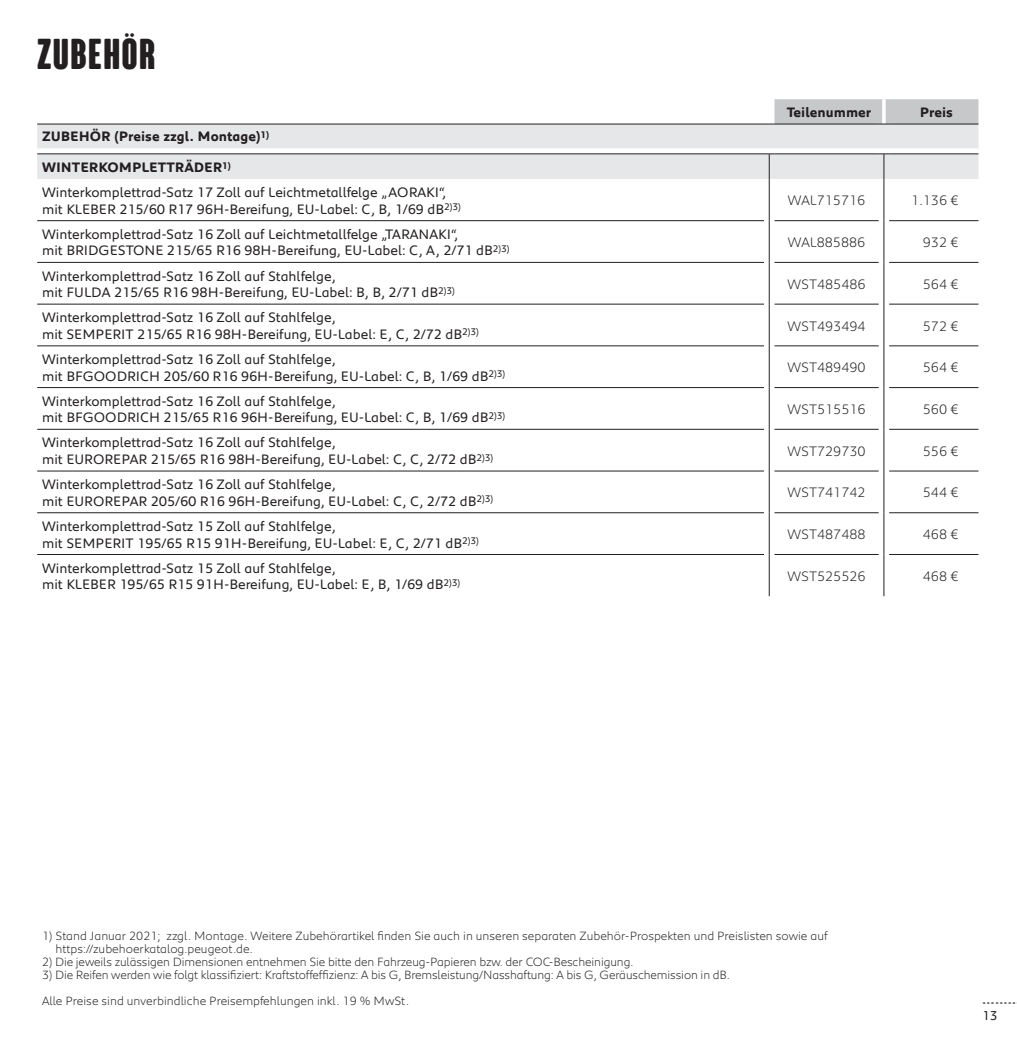
<style>
.page{position:relative;width:1017px;height:1042px;background:#fff}
.page>*{position:absolute;margin:0;border:0;box-sizing:border-box;transform-origin:0 0}
.Seitenhead_linksbünd{font:700 condensed 42px "Coluna Rounded";letter-spacing:.04em;color:#231f20}
.Tabelle_4_Zubehör_8p{font:14px/16.6px "Peugeot";color:#231f20}
.Tabelle_4_Zubehör_8p-2{font:300 14px "Peugeot";color:#231f20}
.Tabelle_4_Zubehör_8p-3{font:700 14px "Peugeot";color:#231f20}
.t1{font:13.12px "Peugeot";color:#231f20}
.Fußnote_7pt_Light_li{font:300 12.25px/13.1px "Peugeot";letter-spacing:-.01em;color:#231f20}
.t2{font:700 12.25px "Peugeot Expanded";color:#6c6d70}
</style>
<div class="page">
<div style="left:37px;top:125px;width:941px;height:23px;background:#e6e7e9"></div>
<svg style="left:37px;top:153px;width:941px;height:443px"></svg>
<hr style="left:769px;top:179px;width:1px;height:42px;background:#231f20">
<hr style="left:884px;top:179px;width:1px;height:42px;background:#231f20">
<hr style="left:769px;top:221px;width:1px;height:41px;background:#231f20">
<hr style="left:884px;top:221px;width:1px;height:41px;background:#231f20">
<hr style="left:769px;top:262px;width:1px;height:42px;background:#231f20">
<hr style="left:884px;top:262px;width:1px;height:42px;background:#231f20">
<hr style="left:769px;top:304px;width:1px;height:42px;background:#231f20">
<hr style="left:884px;top:304px;width:1px;height:42px;background:#231f20">
<hr style="left:769px;top:346px;width:1px;height:41px;background:#231f20">
<hr style="left:884px;top:346px;width:1px;height:41px;background:#231f20">
<hr style="left:769px;top:387px;width:1px;height:42px;background:#231f20">
<hr style="left:884px;top:387px;width:1px;height:42px;background:#231f20">
<hr style="left:769px;top:429px;width:1px;height:42px;background:#231f20">
<hr style="left:884px;top:429px;width:1px;height:42px;background:#231f20">
<hr style="left:769px;top:471px;width:1px;height:42px;background:#231f20">
<hr style="left:884px;top:471px;width:1px;height:42px;background:#231f20">
<hr style="left:769px;top:513px;width:1px;height:41px;background:#231f20">
<hr style="left:884px;top:513px;width:1px;height:41px;background:#231f20">
<hr style="left:37px;top:220px;width:727px;height:1px;background:#231f20">
<hr style="left:37px;top:262px;width:727px;height:1px;background:#231f20">
<hr style="left:37px;top:304px;width:727px;height:1px;background:#231f20">
<hr style="left:37px;top:345px;width:727px;height:1px;background:#231f20">
<hr style="left:37px;top:429px;width:727px;height:1px;background:#231f20">
<hr style="left:37px;top:471px;width:727px;height:1px;background:#231f20">
<hr style="left:37px;top:512px;width:727px;height:1px;background:#231f20">
<hr style="left:37px;top:554px;width:727px;height:1px;background:#231f20">
<hr style="left:769px;top:554px;width:1px;height:42px;background:#231f20">
<hr style="left:774px;top:220px;width:105px;height:1px;background:#231f20">
<hr style="left:774px;top:262px;width:105px;height:1px;background:#231f20">
<hr style="left:774px;top:304px;width:105px;height:1px;background:#231f20">
<hr style="left:774px;top:345px;width:105px;height:1px;background:#231f20">
<hr style="left:774px;top:429px;width:105px;height:1px;background:#231f20">
<hr style="left:774px;top:471px;width:105px;height:1px;background:#231f20">
<hr style="left:774px;top:512px;width:105px;height:1px;background:#231f20">
<hr style="left:774px;top:554px;width:105px;height:1px;background:#231f20">
<hr style="left:884px;top:554px;width:1px;height:42px;background:#231f20">
<hr style="left:889px;top:220px;width:89px;height:1px;background:#231f20">
<hr style="left:889px;top:262px;width:89px;height:1px;background:#231f20">
<hr style="left:889px;top:304px;width:89px;height:1px;background:#231f20">
<hr style="left:889px;top:345px;width:89px;height:1px;background:#231f20">
<hr style="left:889px;top:429px;width:89px;height:1px;background:#231f20">
<hr style="left:889px;top:471px;width:89px;height:1px;background:#231f20">
<hr style="left:889px;top:512px;width:89px;height:1px;background:#231f20">
<hr style="left:889px;top:554px;width:89px;height:1px;background:#231f20">
<svg style="left:37px;top:99px;width:941px;height:26px"></svg>
<hr style="left:889px;top:124px;width:89px;height:1px;background:#231f20">
<hr style="left:37px;top:387px;width:727px;height:1px;background:#231f20">
<hr style="left:774px;top:387px;width:105px;height:1px;background:#231f20">
<hr style="left:889px;top:387px;width:89px;height:1px;background:#231f20">
<hr style="left:37px;top:154px;width:727px;height:1px;background:#231f20">
<svg style="left:764px;top:154px;width:10px;height:25px"></svg>
<hr style="left:774px;top:154px;width:105px;height:1px;background:#231f20">
<svg style="left:879px;top:154px;width:10px;height:25px"></svg>
<hr style="left:889px;top:154px;width:89px;height:1px;background:#231f20">
<p class="Seitenhead_linksbünd" style="left:37px;top:31px;width:120px">ZUBEHÖR</p>
<p class="Tabelle_4_Zubehör_8p-3" style="left:787px;top:103px;width:86px">Teilenummer</p>
<p class="Tabelle_4_Zubehör_8p-3" style="left:920px;top:103px;width:35px">Preis</p>
<p class="Tabelle_4_Zubehör_8p-3" style="left:42px;top:127px;width:229px">ZUBEHÖR (Preise zzgl. Montage)<sup>1)</sup></p>
<p class="Tabelle_4_Zubehör_8p-3" style="left:42px;top:158px;width:190px">WINTERKOMPLETTRÄDER<sup>1)</sup></p>
<p class="Tabelle_4_Zubehör_8p" style="left:42px;top:183px;width:420px">Winterkomplettrad-Satz 17 Zoll auf Leichtmetallfelge „AORAKI“, mit KLEBER 215/60 R17 96H-Bereifung, EU-Label: C, B, 1/69 dB<sup>2)3)</sup></p>
<p class="Tabelle_4_Zubehör_8p-2" style="left:788px;top:191px;width:79px">WAL715716</p>
<p class="Tabelle_4_Zubehör_8p-2" style="left:911px;top:191px;width:49px">1.136 €</p>
<p class="Tabelle_4_Zubehör_8p" style="left:42px;top:225px;width:469px">Winterkomplettrad-Satz 16 Zoll auf Leichtmetallfelge „TARANAKI“,<br>mit BRIDGESTONE 215/65 R16 98H-Bereifung, EU-Label: C, A, 2/71 dB<sup>2)3)</sup></p>
<p class="Tabelle_4_Zubehör_8p-2" style="left:788px;top:233px;width:79px">WAL885886</p>
<p class="Tabelle_4_Zubehör_8p-2" style="left:923px;top:233px;width:37px">932 €</p>
<p class="Tabelle_4_Zubehör_8p" style="left:42px;top:267px;width:414px">Winterkomplettrad-Satz 16 Zoll auf Stahlfelge,<br>mit FULDA 215/65 R16 98H-Bereifung, EU-Label: B, B, 2/71 dB<sup>2)3)</sup></p>
<p class="Tabelle_4_Zubehör_8p-2" style="left:787px;top:274px;width:80px">WST485486</p>
<p class="Tabelle_4_Zubehör_8p-2" style="left:923px;top:274px;width:37px">564 €</p>
<p class="Tabelle_4_Zubehör_8p" style="left:42px;top:308px;width:438px">Winterkomplettrad-Satz 16 Zoll auf Stahlfelge,<br>mit SEMPERIT 215/65 R16 98H-Bereifung, EU-Label: E, C, 2/72 dB<sup>2)3)</sup></p>
<p class="Tabelle_4_Zubehör_8p-2" style="left:787px;top:316px;width:80px">WST493494</p>
<p class="Tabelle_4_Zubehör_8p-2" style="left:923px;top:316px;width:37px">572 €</p>
<p class="Tabelle_4_Zubehör_8p" style="left:42px;top:350px;width:465px">Winterkomplettrad-Satz 16 Zoll auf Stahlfelge,<br>mit BFGOODRICH 205/60 R16 96H-Bereifung, EU-Label: C, B, 1/69 dB<sup>2)3)</sup></p>
<p class="Tabelle_4_Zubehör_8p-2" style="left:787px;top:358px;width:80px">WST489490</p>
<p class="Tabelle_4_Zubehör_8p-2" style="left:923px;top:358px;width:37px">564 €</p>
<p class="Tabelle_4_Zubehör_8p" style="left:42px;top:392px;width:465px">Winterkomplettrad-Satz 16 Zoll auf Stahlfelge,<br>mit BFGOODRICH 215/65 R16 96H-Bereifung, EU-Label: C, B, 1/69 dB<sup>2)3)</sup></p>
<p class="Tabelle_4_Zubehör_8p-2" style="left:787px;top:399px;width:80px">WST515516</p>
<p class="Tabelle_4_Zubehör_8p-2" style="left:923px;top:399px;width:37px">560 €</p>
<p class="Tabelle_4_Zubehör_8p" style="left:42px;top:433px;width:453px">Winterkomplettrad-Satz 16 Zoll auf Stahlfelge,<br>mit EUROREPAR 215/65 R16 98H-Bereifung, EU-Label: C, C, 2/72 dB<sup>2)3)</sup></p>
<p class="Tabelle_4_Zubehör_8p-2" style="left:787px;top:441px;width:80px">WST729730</p>
<p class="Tabelle_4_Zubehör_8p-2" style="left:923px;top:441px;width:37px">556 €</p>
<p class="Tabelle_4_Zubehör_8p" style="left:42px;top:475px;width:453px">Winterkomplettrad-Satz 16 Zoll auf Stahlfelge,<br>mit EUROREPAR 205/60 R16 96H-Bereifung, EU-Label: C, C, 2/72 dB<sup>2)3)</sup></p>
<p class="Tabelle_4_Zubehör_8p-2" style="left:787px;top:483px;width:80px">WST741742</p>
<p class="Tabelle_4_Zubehör_8p-2" style="left:923px;top:483px;width:37px">544 €</p>
<p class="Tabelle_4_Zubehör_8p" style="left:42px;top:517px;width:438px">Winterkomplettrad-Satz 15 Zoll auf Stahlfelge,<br>mit SEMPERIT 195/65 R15 91H-Bereifung, EU-Label: E, C, 2/71 dB<sup>2)3)</sup></p>
<p class="Tabelle_4_Zubehör_8p-2" style="left:787px;top:525px;width:80px">WST487488</p>
<p class="Tabelle_4_Zubehör_8p-2" style="left:923px;top:525px;width:37px">468 €</p>
<p class="Tabelle_4_Zubehör_8p" style="left:42px;top:559px;width:420px">Winterkomplettrad-Satz 15 Zoll auf Stahlfelge,<br>mit KLEBER 195/65 R15 91H-Bereifung, EU-Label: E, B, 1/69 dB<sup>2)3)</sup></p>
<p class="Tabelle_4_Zubehör_8p-2" style="left:787px;top:566px;width:80px">WST525526</p>
<p class="Tabelle_4_Zubehör_8p-2" style="left:923px;top:566px;width:37px">468 €</p>
<p class="Fußnote_7pt_Light_li" style="left:56px;top:928px;width:774px;text-indent:-13px">1) Stand Januar 2021; zzgl. Montage. Weitere Zubehörartikel finden Sie auch in unseren separaten Zubehör-Prospekten und Preislisten sowie auf https://zubehoerkatalog.peugeot.de.</p>
<p class="Fußnote_7pt_Light_li" style="left:42px;top:955px;width:593px">2) Die jeweils zulässigen Dimensionen entnehmen Sie bitte den Fahrzeug-Papieren bzw. der COC-Bescheinigung.</p>
<p class="Fußnote_7pt_Light_li" style="left:42px;top:968px;width:689px">3) Die Reifen werden wie folgt klassifiziert: Kraftstoffeffizienz: A bis G, Bremsleistung/Nasshaftung: A bis G, Geräuschemission in dB.</p>
<p class="Fußnote_7pt_Light_li" style="left:42px;top:993px;width:369px">Alle Preise sind unverbindliche Preisempfehlungen inkl. 19 % MwSt.</p>
<p class="t2" style="left:982px;top:991px;width:40px">………</p>
<p class="t1" style="left:982px;top:1006px;width:17px">13</p>
</div>
